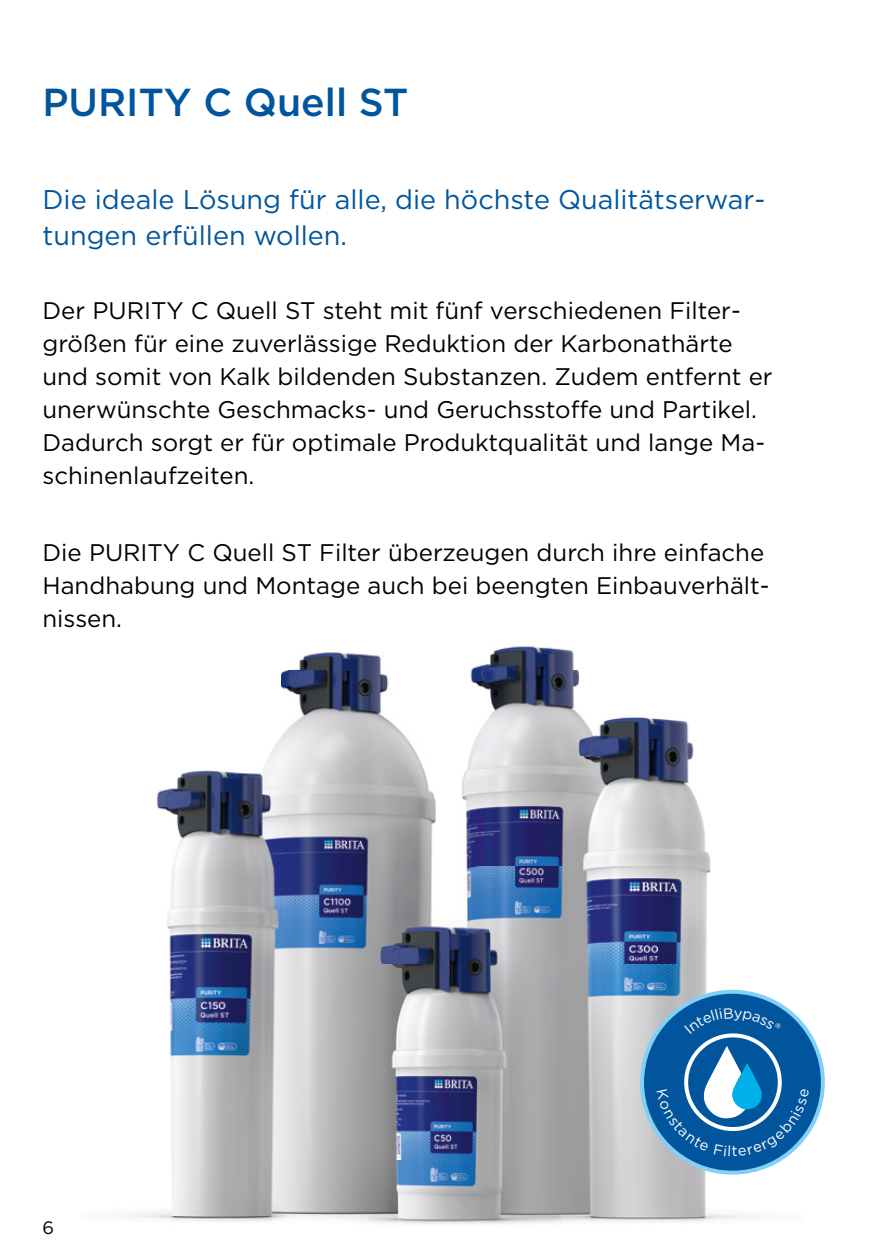
<style>
.page{position:relative;width:893px;height:1259px;background:#fff}
.page>*{position:absolute;margin:0;border:0;box-sizing:border-box;transform-origin:0 0}
.t1{font:500 39px "Gotham";color:#00559d}
.t2{font:27px/36px "Gotham";color:#00559d}
.t3{font:24px/33px "Gotham";color:#000}
.t4{font:18px "Gotham";color:#000}
</style>
<div class="page">
<img style="left:124px;top:646px;width:624px;height:578px">
<svg style="left:640px;top:989px;width:185px;height:185px"></svg>
<h1 class="t1" style="left:43px;top:77px;width:367px">PURITY C Quell ST</h1>
<p class="t2" style="left:43px;top:181px;width:724px">Die ideale Lösung für alle, die höchste Qualitätserwar&shy;tungen erfüllen wollen.</p>
<p class="t3" style="left:43px;top:293px;width:732px">Der PURITY C Quell ST steht mit fünf verschiedenen Filter&shy;größen für eine zuverlässige Reduktion der Karbonathärte und somit von Kalk bildenden Substanzen. Zudem entfernt er unerwünschte Geschmacks- und Geruchsstoffe und Partikel.<br>Dadurch sorgt er für optimale Produktqualität und lange Ma&shy;schinenlaufzeiten.</p>
<p class="t3" style="left:43px;top:535px;width:729px">Die PURITY C Quell ST Filter überzeugen durch ihre einfache<br>Handhabung und Montage auch bei beengten Einbauverhält&shy;nissen.</p>
<p class="t4" style="left:43px;top:1216px;width:13px">6</p>
</div>
